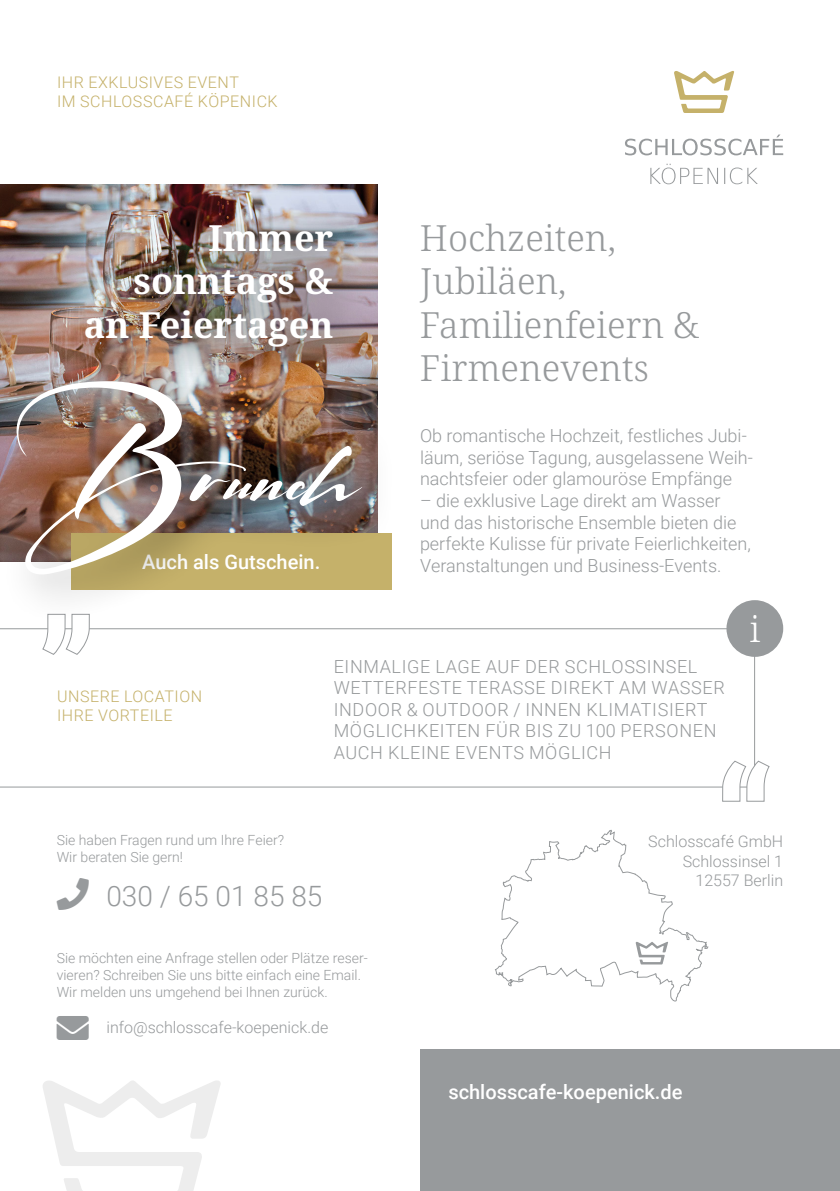
<style>
.page{position:relative;width:840px;height:1191px;background:#fff}
.page>*{position:absolute;margin:0;border:0;box-sizing:border-box;transform-origin:0 0}
.t1{font:99.4px "Signatrue";color:#fff}
.t2{font:300 36px/43.2px "Noto Serif";color:#979a9c}
.t3{font:700 36px/43.2px "Noto Serif";color:#fff;text-align:right}
.t4{font:300 36px "Noto Serif";color:#fff}
.t5{font:300 28px "Roboto";color:#979a9c}
.t6{font:500 20px "Roboto";color:#fff}
.t7{font:300 18px/21.6px "Roboto";color:#979a9c}
.t8{font:300 18px/21.6px "Roboto";letter-spacing:.035em;color:#979a9c}
.t9{font:300 16px/19.2px "Roboto";color:#979a9c;text-align:right}
.t10{font:300 16px/19.2px "Roboto";letter-spacing:.035em;color:#c5b16a}
.t11{font:300 14px/16.8px "Roboto";color:#979a9c}
</style>
<div class="page">
<div style="left:420px;top:1049px;width:419px;height:142px;background:#979a9c"></div>
<svg style="left:0;top:628px;width:726px;height:159px"></svg>
<img style="left:0;top:184px;width:377px;height:172px">
<div style="left:726px;top:600px;width:56px;height:57px;background:#979a9c;border-radius:50%"></div>
<div style="left:63px;top:202px;width:316px;height:192px;background:#000;opacity:.75"></div>
<svg style="left:42px;top:623px;width:48px;height:32px"></svg>
<svg style="left:721px;top:760px;width:48px;height:41px"></svg>
<svg style="left:650px;top:164px;width:107px;height:20px"></svg>
<svg style="left:625px;top:134px;width:157px;height:21px"></svg>
<svg style="left:674px;top:71px;width:60px;height:42px"></svg>
<svg style="left:43px;top:1081px;width:178px;height:110px"></svg>
<div style="left:0;top:356px;width:401px;height:267px;background:#000;opacity:.5"></div>
<svg style="left:495px;top:829px;width:213px;height:173px"></svg>
<p class="t10" style="left:57px;top:72px;width:222px">IHR EXKLUSIVES EVENT<br>IM SCHLOSSCAFÉ KÖPENICK</p>
<h2 class="t3" style="left:84px;top:217px;width:251px">Immer sonntags &amp; an Feiertagen</h2>
<h1 class="t1" style="left:14px;top:430px;width:347px">Brunch</h1>
<p class="t6" style="left:142px;top:548px;width:179px">Auch als Gutschein.</p>
<h2 class="t2" style="left:420px;top:218px;width:280px">Hochzeiten,<br>Jubiläen,<br>Familienfeiern &amp;<br>Firmenevents</h2>
<p class="t7" style="left:420px;top:424px;width:334px">Ob romantische Hochzeit, festliches Jubi&shy;läum, seriöse Tagung, ausgelassene Weih&shy;nachtsfeier oder glamouröse Empfänge</p>
<p class="t7" style="left:420px;top:489px;width:332px">– die exklusive Lage direkt am Wasser und das historische Ensemble bieten die perfekte Kulisse für private Feierlichkeiten, Veranstaltungen und Business-Events.</p>
<h2 class="t4" style="left:749px;top:605px;width:12px">i</h2>
<p class="t10" style="left:57px;top:686px;width:147px">UNSERE LOCATION<br>IHRE VORTEILE</p>
<p class="t8" style="left:333px;top:654px;width:392px">EINMALIGE LAGE AUF DER SCHLOSSINSEL WETTERFESTE TERASSE DIREKT AM WASSER INDOOR &amp; OUTDOOR / INNEN KLIMATISIERT MÖGLICHKEITEN FÜR BIS ZU 100 PERSONEN AUCH KLEINE EVENTS MÖGLICH</p>
<p class="t11" style="left:57px;top:831px;width:229px">Sie haben Fragen rund um Ihre Feier?<br>Wir beraten Sie gern!</p>
<h3 class="t5" style="left:106px;top:876px;width:217px">030 / 65 01 85 85</h3>
<p class="t9" style="left:648px;top:831px;width:136px">Schlosscafé GmbH<br>Schlossinsel 1<br>12557 Berlin</p>
<p class="t11" style="left:57px;top:949px;width:312px">Sie möchten eine Anfrage stellen oder Plätze reser&shy;vieren? Schreiben Sie uns bitte einfach eine Email.<br>Wir melden uns umgehend bei Ihnen zurück.</p>
<p class="t9" style="left:106px;top:1017px;width:223px">info@schlosscafe-koepenick.de</p>
<p class="t6" style="left:448px;top:1078px;width:235px">schlosscafe-koepenick.de</p>
</div>
